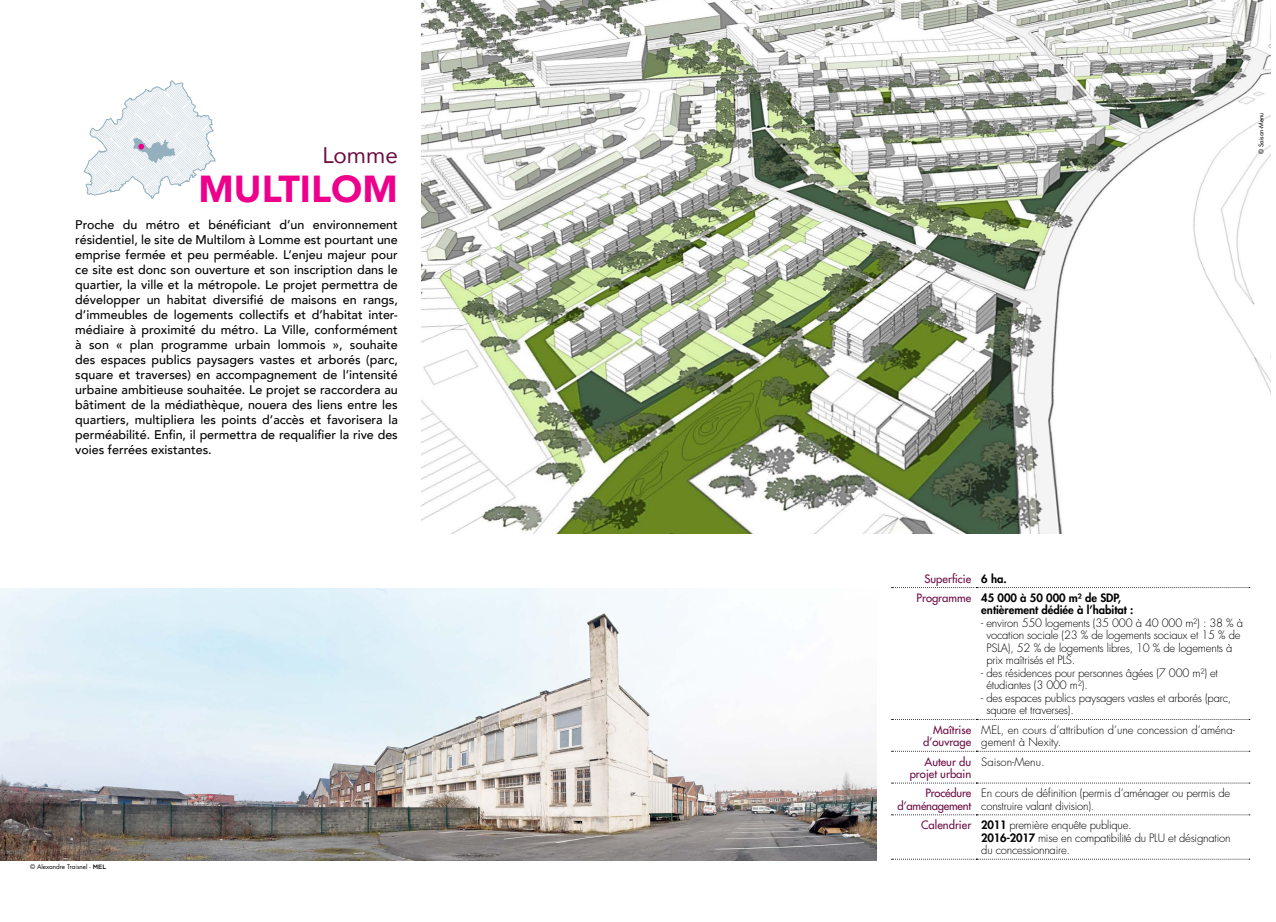
<style>
.page{position:relative;width:1276px;height:922px;background:#fff}
.page>*{position:absolute;margin:0;border:0;box-sizing:border-box;transform-origin:0 0}
.t1{font:900 37.5px "Avenir";color:#ec008c}
.t2{font:22.5px "Avenir";color:#6c0d44}
.t3{font:500 12.5px/15px "Avenir";color:#000;text-align:justify}
.t4{font:300 11.25px/12.5px "Futura Std";letter-spacing:-.02em;color:#000}
.t5{font:300 11.25px/12.5px "Futura Std";color:#000}
.t6{font:800 11.25px/19.2px "Futura Std";color:#000}
.t7{font:500 11.25px/12.5px "Futura Std";color:#6c0d44;text-align:right}
.t8{font:500 11.25px/12.5px "Futura Std";letter-spacing:-.02em;color:#6c0d44;text-align:right}
.t9{font:6.25px "Futura Std";color:#000}
.s1{font-family:"Gotham";font-weight:500}
.s2{font-weight:500;color:#6c0d44}
.s3{font-weight:800}
</style>
<div class="page">
<img style="left:422px;top:0;width:848px;height:533px">
<img style="left:0;top:588px;width:876px;height:272px">
<svg style="left:891px;top:587px;width:358px;height:1px"></svg>
<svg style="left:891px;top:719px;width:358px;height:1px"></svg>
<svg style="left:891px;top:750px;width:358px;height:1px"></svg>
<svg style="left:891px;top:782px;width:358px;height:1px"></svg>
<svg style="left:891px;top:814px;width:358px;height:1px"></svg>
<svg style="left:891px;top:858px;width:358px;height:1px"></svg>
<svg style="left:84px;top:80px;width:131px;height:119px"></svg>
<h2 class="t2" style="left:322px;top:137px;width:77px">Lomme</h2>
<h1 class="t1" style="left:199px;top:157px;width:201px">MULTILOM</h1>
<p class="t3" style="left:75px;top:216px;width:324px">Proche du métro et bénéficiant d’un environnement résidentiel, le site de Multilom à Lomme est pourtant une emprise fermée et peu perméable. L’enjeu majeur pour ce site est donc son ouverture et son inscription dans le quartier, la ville et la métropole. Le projet permettra de développer un habitat diversifié de maisons en rangs, d’immeubles de logements collectifs et d’habitat inter&shy;médiaire à proximité du métro. La Ville, conformément à son « plan programme urbain lommois », souhaite des espaces publics paysagers vastes et arborés (parc, square et traverses) en accompagnement de l’intensité urbaine ambitieuse souhaitée. Le projet se raccordera au bâtiment de la médiathèque, nouera des liens entre les quartiers, multipliera les points d’accès et favorisera la perméabilité. Enfin, il permettra de requalifier la rive des voies ferrées existantes.</p>
<p class="t9" style="left:30px;top:862px;width:77px">© Alexandre Traisnel - <span class="s1">MEL</span></p>
<p class="t9" style="left:1257px;top:154px;width:43px;rotate:-90deg">© Saison-Menu</p>
<p class="t6" style="left:916px;top:568px;width:206px;text-indent:8px"><span class="s2">Superficie</span> 6 ha.<br><span class="s2">Programme</span> 45 000 à 50 000 m² de SDP,</p>
<p class="t6" style="left:981px;top:600px;width:154px">entièrement dédiée à l’habitat :</p>
<p class="t4" style="left:986px;top:616px;width:258px;text-indent:-5px">- environ 550 logements (35 000 à 40 000 m²) : 38 % à vocation sociale (23 % de logements sociaux et 15 % de PSLA), 52 % de logements libres, 10 % de logements à prix maîtrisés et PLS.</p>
<p class="t4" style="left:986px;top:666px;width:233px;text-indent:-5px">- des résidences pour personnes âgées (7 000 m²) et étudiantes (3 000 m²).</p>
<p class="t4" style="left:986px;top:691px;width:246px;text-indent:-5px">- des espaces publics paysagers vastes et arborés (parc, square et traverses).</p>
<p class="t7" style="left:923px;top:723px;width:50px">Maîtrise d’ouvrage</p>
<p class="t5" style="left:981px;top:723px;width:255px">MEL, en cours d’attribution d’une concession d’aména&shy;gement à Nexity.</p>
<p class="t7" style="left:909px;top:755px;width:63px">Auteur du projet urbain</p>
<p class="t5" style="left:981px;top:755px;width:65px">Saison-Menu.</p>
<p class="t8" style="left:897px;top:786px;width:75px">Procédure d’aménagement</p>
<p class="t4" style="left:981px;top:787px;width:250px">En cours de définition (permis d’aménager ou permis de construire valant division).</p>
<p class="t4" style="left:981px;top:818px;width:251px;text-indent:-60px"><span class="s2">Calendrier</span> <span class="s3">2011</span> première enquête publique.<br><span class="s3">2016-2017</span> mise en compatibilité du PLU et désignation du concessionnaire.</p>
</div>
